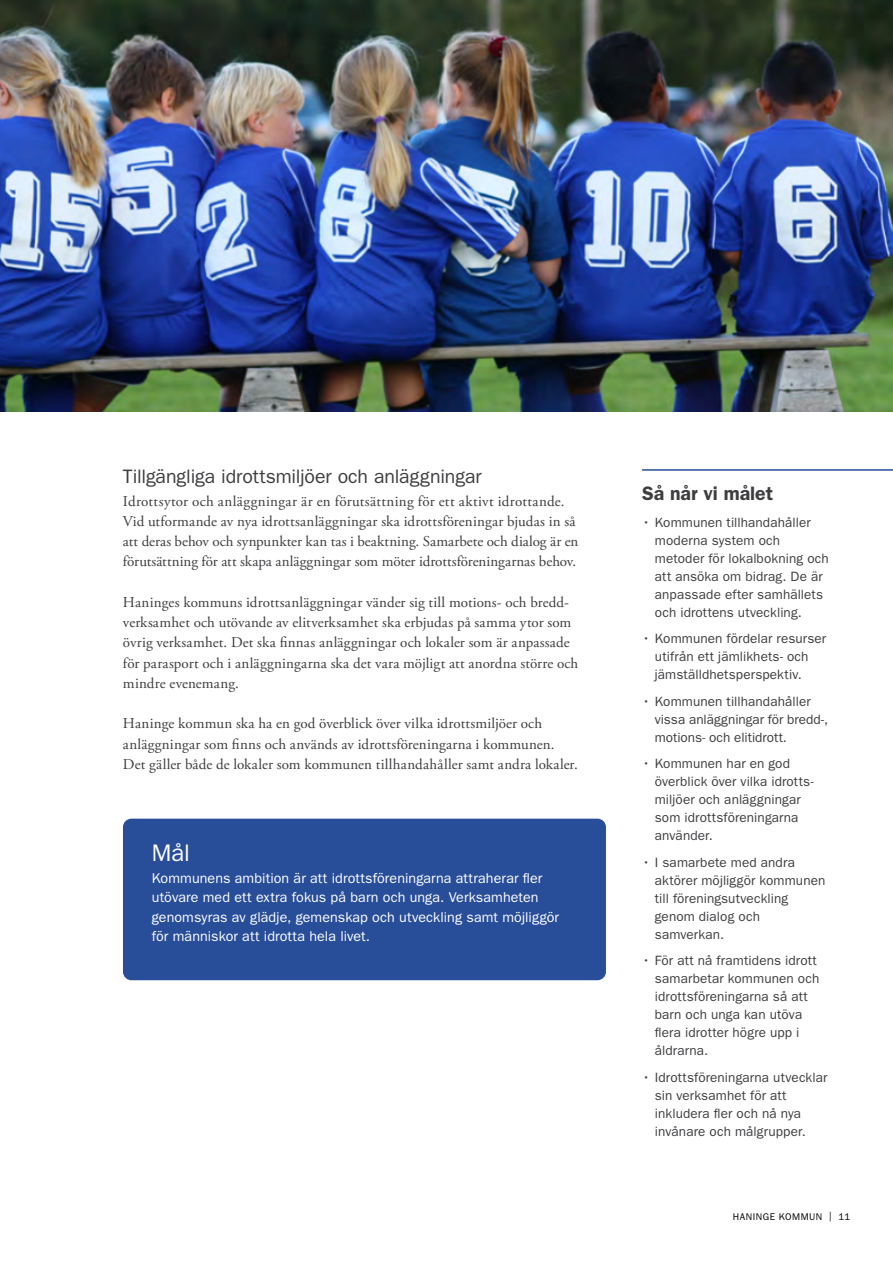
<style>
.page{position:relative;width:893px;height:1263px;background:#fff}
.page>*{position:absolute;margin:0;border:0;box-sizing:border-box;transform-origin:0 0}
.t1{font:24px "ITC Franklin Gothic Std";color:#fff}
.t2{font:19.5px "ITC Franklin Gothic Std";letter-spacing:-.005em;color:#3e3d40}
.t3{font:600 19.5px "ITC Franklin Gothic Std";letter-spacing:-.005em;color:#3e3d40}
.Rubrik_1_Demi_30_30{font:15px/20.2px "Adobe Garamond Pro";letter-spacing:.01em;color:#3e3d40}
.Brödtext_mål{font:14.25px/19.5px "ITC Franklin Gothic Std";letter-spacing:.005em;color:#fff}
.t4{font:13.5px/18px "ITC Franklin Gothic Std";letter-spacing:.01em;color:#3e3d40}
.t5{font:9.75px "ITC Franklin Gothic Std";letter-spacing:.055em;color:#000}
</style>
<div class="page">
<img style="left:0;top:0;width:893px;height:411px">
<div style="left:123px;top:819px;width:483px;height:161px;background:#284d99;border-radius:9px"></div>
<hr style="left:642px;top:469px;width:251px;height:2px;background:#284d99">
<h4 class="t2" style="left:123px;top:465px;width:360px">Tillgängliga idrottsmiljöer och anläggningar</h4>
<p class="Rubrik_1_Demi_30_30" style="left:123px;top:491px;width:457px">Idrottsytor och anläggningar är en förutsättning för ett aktivt idrottande.<br>Vid utformande av nya idrottsanläggningar ska idrottsföreningar bjudas in så att deras behov och synpunkter kan tas i beaktning. Samarbete och dialog är en förutsättning för att skapa anläggningar som möter idrottsföreningarnas behov.</p>
<p class="Rubrik_1_Demi_30_30" style="left:123px;top:593px;width:457px">Haninges kommuns idrottsanläggningar vänder sig till motions- och bredd&shy;verksamhet och utövande av elitverksamhet ska erbjudas på samma ytor som övrig verksamhet. Det ska finnas anläggningar och lokaler som är anpassade för parasport och i anläggningarna ska det vara möjligt att anordna större och mindre evenemang.</p>
<p class="Rubrik_1_Demi_30_30" style="left:123px;top:714px;width:456px">Haninge kommun ska ha en god överblick över vilka idrottsmiljöer och anläggningar som finns och används av idrottsföreningarna i kommunen.<br>Det gäller både de lokaler som kommunen tillhandahåller samt andra lokaler.</p>
<h3 class="t1" style="left:152px;top:839px;width:40px">Mål</h3>
<p class="Brödtext_mål" style="left:152px;top:868px;width:409px">Kommunens ambition är att idrottsföreningarna attraherar fler utövare med ett extra fokus på barn och unga. Verksamheten genomsyras av glädje, gemenskap och utveckling samt möjliggör för människor att idrotta hela livet.</p>
<h4 class="t3" style="left:642px;top:482px;width:132px">Så når vi målet</h4>
<p class="t4" style="left:655px;top:513px;width:175px;text-indent:-13px">• Kommunen tillhandahåller moderna system och metoder för lokalbokning och att ansöka om bidrag. De är anpassade efter samhällets och idrottens utveckling.</p>
<p class="t4" style="left:655px;top:630px;width:173px;text-indent:-13px">• Kommunen fördelar resurser utifrån ett jämlikhets- och jämställdhetsperspektiv.</p>
<p class="t4" style="left:655px;top:692px;width:175px;text-indent:-13px">• Kommunen tillhandahåller vissa anläggningar för bredd-, motions- och elitidrott.</p>
<p class="t4" style="left:655px;top:755px;width:160px;text-indent:-13px">• Kommunen har en god överblick över vilka idrotts&shy;miljöer och anläggningar som idrottsföreningarna använder.</p>
<p class="t4" style="left:655px;top:853px;width:172px;text-indent:-13px">• I samarbete med andra aktörer möjliggör kommunen till föreningsutveckling genom dialog och samverkan.</p>
<p class="t4" style="left:655px;top:952px;width:166px;text-indent:-13px">• För att nå framtidens idrott samarbetar kommunen och idrottsföreningarna så att barn och unga kan utöva flera idrotter högre upp i åldrarna.</p>
<p class="t4" style="left:655px;top:1068px;width:174px;text-indent:-13px">• Idrottsföreningarna utvecklar sin verksamhet för att inkludera fler och nå nya invånare och målgrupper.</p>
<p class="t5" style="left:733px;top:1211px;width:119px">HANINGE KOMMUN | 11</p>
</div>
